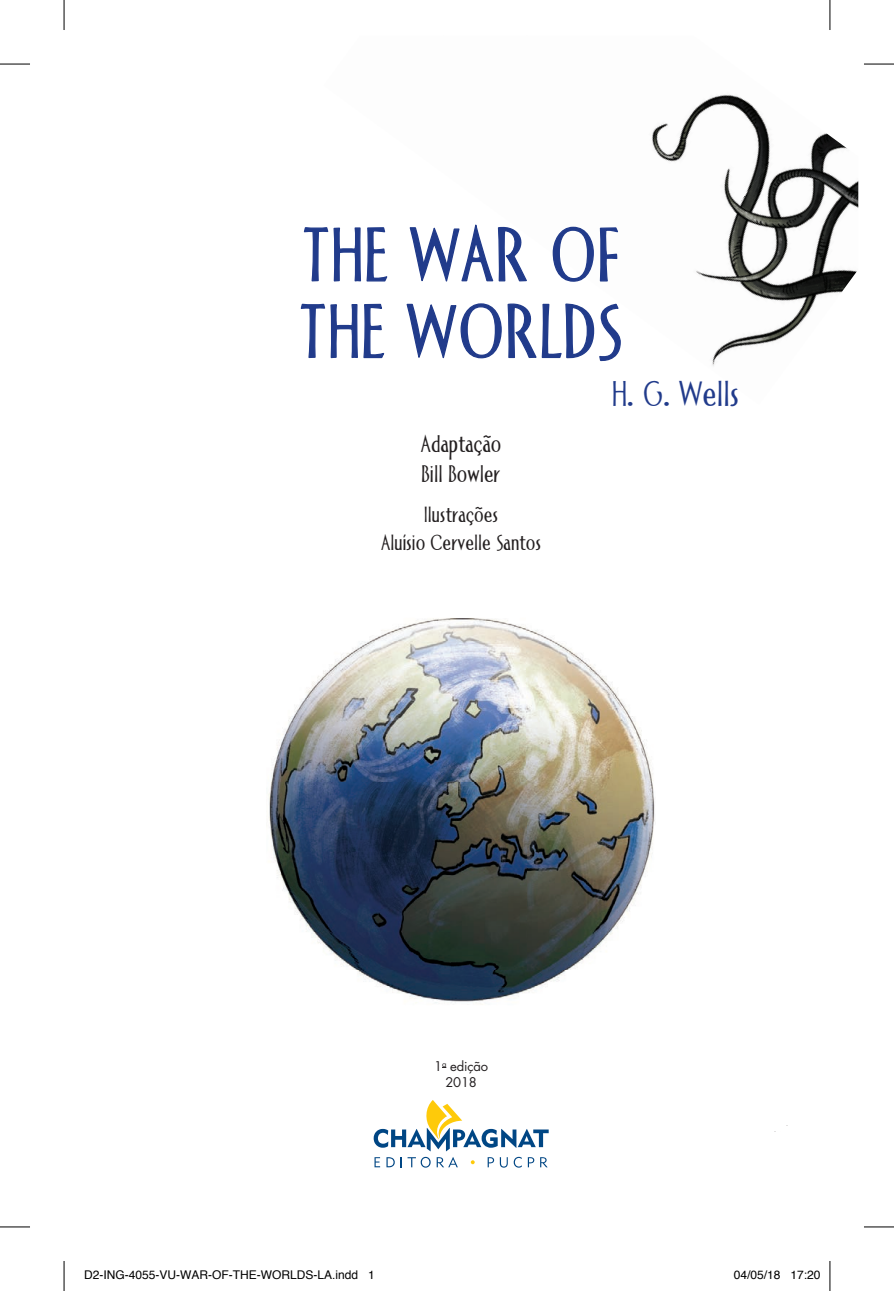
<style>
.page{position:relative;width:894px;height:1291px;background:#fff}
.page>*{position:absolute;margin:0;border:0;box-sizing:border-box;transform-origin:0 0}
.t1{font:76px/76.6px "Allise";letter-spacing:.02em;color:#213b8b;scale:1.09 1}
.t2{font:36px "Allise";color:#213b8b;scale:1.09 1}
.t3{font:24px/30px "Allise";color:#231f20;scale:1.09 1}
.t4{font:22px/28px "Allise";color:#231f20;text-align:center;scale:1.09 1}
.t5{font:13px/15.6px "Futura Std";letter-spacing:-.01em;color:#231f20;text-align:center}
.t6{font:12px "Helvetica";color:#000}
</style>
<div class="page">
<img style="left:689px;top:94px;width:72px;height:22px">
<img style="left:651px;top:116px;width:207px;height:250px">
<svg style="left:303px;top:227px;width:85px;height:55px"></svg>
<svg style="left:300px;top:303px;width:85px;height:56px"></svg>
<svg style="left:406px;top:224px;width:214px;height:138px"></svg>
<img style="left:268px;top:618px;width:387px;height:385px">
<svg style="left:373px;top:1100px;width:175px;height:67px"></svg>
<hr style="left:0;top:64px;width:30px;height:1px;background:#000">
<hr style="left:863px;top:64px;width:30px;height:1px;background:#000">
<hr style="left:0;top:1226px;width:30px;height:1px;background:#000">
<hr style="left:863px;top:1226px;width:30px;height:1px;background:#000">
<hr style="left:64px;top:0;width:1px;height:30px;background:#000">
<hr style="left:64px;top:1260px;width:1px;height:30px;background:#000">
<hr style="left:829px;top:0;width:1px;height:30px;background:#000">
<hr style="left:829px;top:1260px;width:1px;height:30px;background:#000">
<h1 class="t1" style="left:299px;top:221px;width:298px">THE WAR OF<br>THE WORLDS</h1>
<h3 class="t3" style="left:421px;top:430px;width:75px">Adaptação<br>Bill Bowler</h3>
<h3 class="t4" style="left:381px;top:502px;width:148px">Ilustrações<br>Aluísio Cervelle Santos</h3>
<h2 class="t2" style="left:612px;top:373px;width:118px">H. G. Wells</h2>
<p class="t5" style="left:434px;top:1058px;width:56px">1<sup>a</sup> edição<br>2018</p>
<p class="t6" style="left:84px;top:1265px;width:292px">D2-ING-4055-VU-WAR-OF-THE-WORLDS-LA.indd 1</p>
<p class="t6" style="left:733px;top:1265px;width:88px">04/05/18 17:20</p>
</div>
